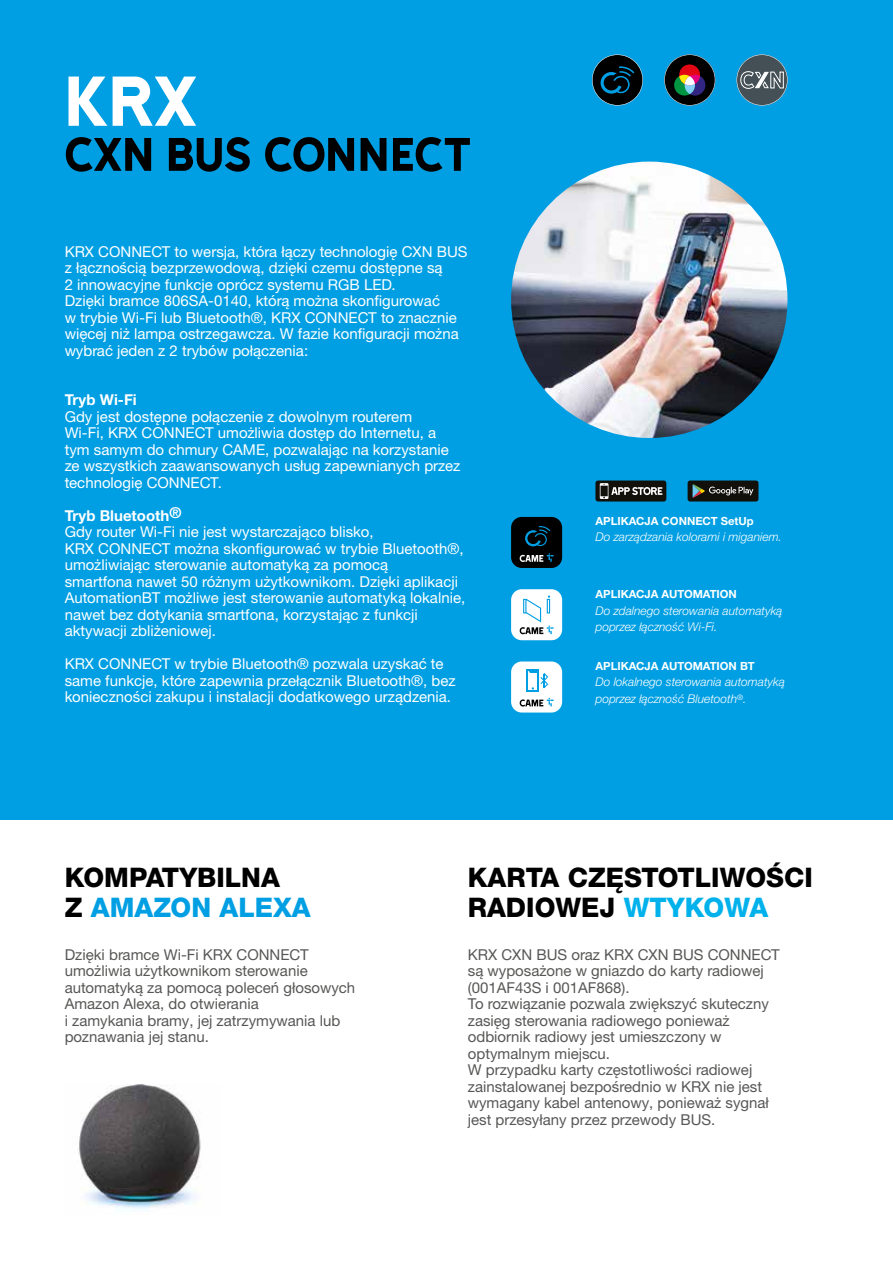
<style>
.page{position:relative;width:893px;height:1263px;background:#fff}
.page>*{position:absolute;margin:0;border:0;box-sizing:border-box;transform-origin:0 0}
.t1{font:81px "Came Type";color:#fff}
.t2{font:54px "Came Type";letter-spacing:-.025em;color:#000}
.t3{font:800 27px/30.2px "Helvetica Neue LTW1 G";color:#000}
.t4{font:15px/16.5px "Helvetica Neue LTW1 G";color:#fff}
.t5{font:15px/16.5px "Helvetica Neue LTW1 G";color:#575756}
.t6{font:700 15px "Helvetica Neue LTW1 G";color:#fff}
.t7{font:italic 300 12px/16.5px "Helvetica Neue LTW1 G";color:#fff}
.t8{font:700 11.25px "Helvetica Neue LTW1 G";color:#fff}
.s1{color:#009fe3}
.s2{color:#00b1eb}
</style>
<div class="page">
<div style="left:0;top:0;width:893px;height:820px;background:#009fe3"></div>
<img style="left:511px;top:162px;width:276px;height:276px;border-radius:138px">
<div style="left:511px;top:589px;width:51px;height:51px;background:#fff;border-radius:11px"></div>
<svg style="left:520px;top:595px;width:34px;height:39px"></svg>
<div style="left:511px;top:661px;width:51px;height:51px;background:#fff;border-radius:11px"></div>
<svg style="left:520px;top:698px;width:34px;height:8px"></svg>
<svg style="left:527px;top:669px;width:21px;height:23px"></svg>
<div style="left:511px;top:517px;width:51px;height:51px;background:#000;border-radius:11px"></div>
<svg style="left:525px;top:526px;width:25px;height:20px"></svg>
<svg style="left:520px;top:553px;width:34px;height:9px"></svg>
<svg style="left:664px;top:55px;width:51px;height:51px"></svg>
<svg style="left:736px;top:55px;width:52px;height:51px"></svg>
<svg style="left:592px;top:55px;width:51px;height:51px"></svg>
<div style="left:595px;top:480px;width:71px;height:21px;background:#12100b;border-radius:3px"></div>
<svg style="left:600px;top:483px;width:62px;height:16px"></svg>
<div style="left:688px;top:480px;width:70px;height:21px;background:#12100b;border-radius:3px"></div>
<svg style="left:693px;top:484px;width:60px;height:14px"></svg>
<img style="left:78px;top:1085px;width:123px;height:124px">
<h1 class="t1" style="left:64px;top:58px;width:136px">KRX</h1>
<h2 class="t2" style="left:64px;top:126px;width:410px">CXN BUS CONNECT</h2>
<p class="t4" style="left:65px;top:243px;width:404px">KRX CONNECT to wersja, która łączy technologię CXN BUS z łącznością bezprzewodową, dzięki czemu dostępne są<br>2 innowacyjne funkcje oprócz systemu RGB LED.<br>Dzięki bramce 806SA-0140, którą można skonfigurować<br>w trybie Wi-Fi lub Bluetooth®, KRX CONNECT to znacznie więcej niż lampa ostrzegawcza. W fazie konfiguracji można wybrać jeden z 2 trybów połączenia:</p>
<p class="t6" style="left:65px;top:390px;width:74px">Tryb Wi-Fi</p>
<p class="t4" style="left:65px;top:408px;width:397px">Gdy jest dostępne połączenie z dowolnym routerem<br>Wi-Fi, KRX CONNECT umożliwia dostęp do Internetu, a tym samym do chmury CAME, pozwalając na korzystanie ze wszystkich zaawansowanych usług zapewnianych przez technologię CONNECT.</p>
<p class="t6" style="left:65px;top:506px;width:118px">Tryb Bluetooth®</p>
<p class="t4" style="left:65px;top:523px;width:402px">Gdy router Wi-Fi nie jest wystarczająco blisko,<br>KRX CONNECT można skonfigurować w trybie Bluetooth®, umożliwiając sterowanie automatyką za pomocą<br>smartfona nawet 50 różnym użytkownikom. Dzięki aplikacji AutomationBT możliwe jest sterowanie automatyką lokalnie, nawet bez dotykania smartfona, korzystając z funkcji aktywacji zbliżeniowej.</p>
<p class="t4" style="left:65px;top:655px;width:392px">KRX CONNECT w trybie Bluetooth® pozwala uzyskać te same funkcje, które zapewnia przełącznik Bluetooth®, bez konieczności zakupu i instalacji dodatkowego urządzenia.</p>
<p class="t8" style="left:595px;top:514px;width:160px">APLIKACJA CONNECT SetUp</p>
<p class="t7" style="left:595px;top:529px;width:188px">Do zarządzania kolorami i miganiem.</p>
<p class="t8" style="left:595px;top:587px;width:143px">APLIKACJA AUTOMATION</p>
<p class="t7" style="left:595px;top:602px;width:188px">Do zdalnego sterowania automatyką poprzez łączność Wi-Fi.</p>
<p class="t8" style="left:595px;top:659px;width:161px">APLIKACJA AUTOMATION BT</p>
<p class="t7" style="left:595px;top:673px;width:191px">Do lokalnego sterowania automatyką poprzez łączność Bluetooth<sup>®</sup>.</p>
<h3 class="t3" style="left:65px;top:863px;width:247px">KOMPATYBILNA<br>Z <span class="s1">AMAZON ALEXA</span></h3>
<p class="t5" style="left:65px;top:946px;width:292px">Dzięki bramce Wi-Fi KRX CONNECT umożliwia użytkownikom sterowanie automatyką za pomocą poleceń głosowych Amazon Alexa, do otwierania<br>i zamykania bramy, jej zatrzymywania lub poznawania jej stanu.</p>
<h3 class="t3" style="left:468px;top:863px;width:346px">KARTA CZĘSTOTLIWOŚCI<br>RADIOWEJ <span class="s2">WTYKOWA</span></h3>
<p class="t5" style="left:468px;top:946px;width:314px">KRX CXN BUS oraz KRX CXN BUS CONNECT są wyposażone w gniazdo do karty radiowej (001AF43S i 001AF868).<br>To rozwiązanie pozwala zwiększyć skuteczny zasięg sterowania radiowego ponieważ odbiornik radiowy jest umieszczony w optymalnym miejscu.<br>W przypadku karty częstotliwości radiowej zainstalowanej bezpośrednio w KRX nie jest wymagany kabel antenowy, ponieważ sygnał jest przesyłany przez przewody BUS.</p>
</div>
